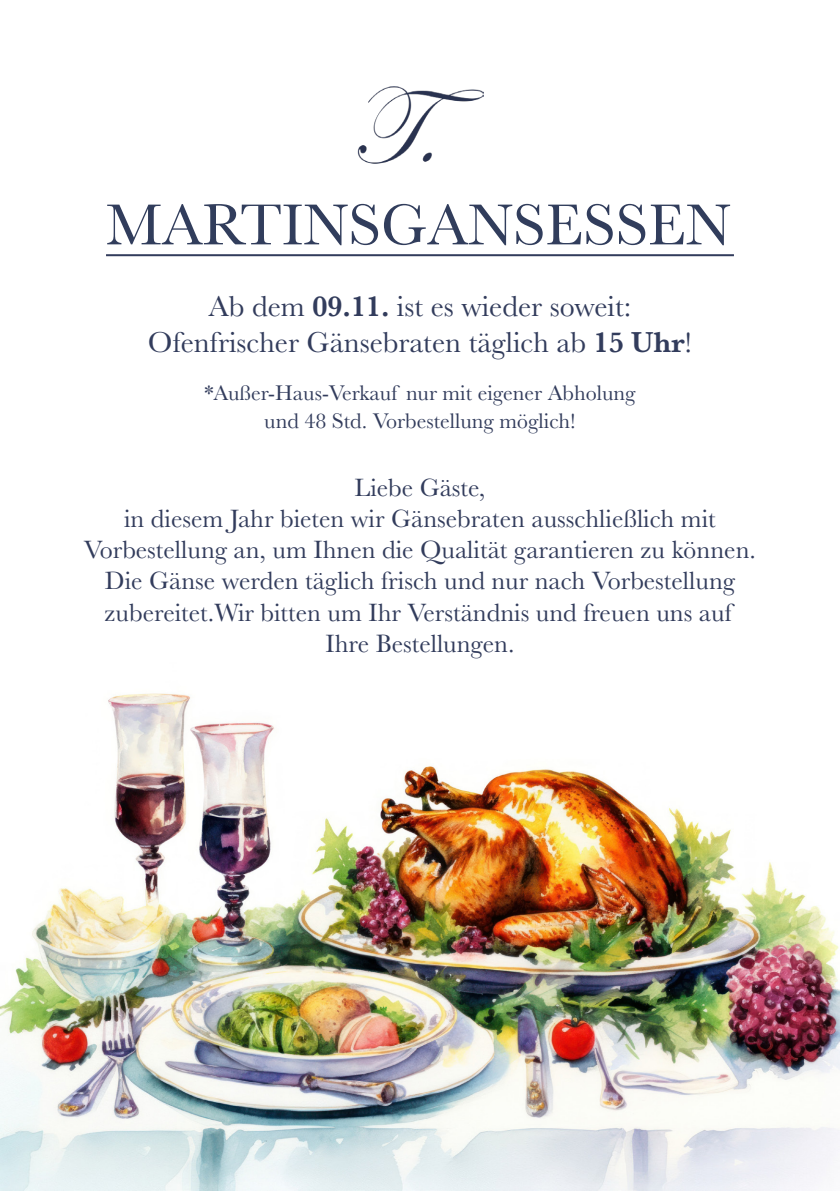
<style>
.page{position:relative;width:840px;height:1191px;background:#fff}
.page>*{position:absolute;margin:0;border:0;box-sizing:border-box;transform-origin:0 0}
.t1{font:60px "Baskerville";color:#313d5c}
.t2{font:30px "Baskerville";color:#323c5c}
.t3{font:26px "Baskerville";color:#323c5c}
.t4{font:22px "Baskerville";color:#323c5c}
.s1{font-weight:600}
</style>
<div class="page">
<img style="left:0;top:693px;width:839px;height:498px">
<hr style="left:106px;top:254px;width:627px;height:2px;background:#323c5c">
<img style="left:357px;top:87px;width:126px;height:77px">
<p class="t1" style="left:106px;top:187px;width:625px">MARTINSGANSESSEN</p>
<p class="t2" style="left:208px;top:287px;width:424px">Ab dem <span class="s1">09.11.</span> ist es wieder soweit:</p>
<p class="t2" style="left:148px;top:323px;width:545px">Ofenfrischer Gänsebraten täglich ab <span class="s1">15 Uhr</span>!</p>
<p class="t4" style="left:204px;top:378px;width:432px">*Außer-Haus-Verkauf nur mit eigener Abholung</p>
<p class="t4" style="left:264px;top:407px;width:313px">und 48 Std. Vorbestellung möglich!</p>
<p class="t3" style="left:354px;top:470px;width:132px">Liebe Gäste,</p>
<p class="t3" style="left:124px;top:502px;width:593px">in diesem Jahr bieten wir Gänsebraten ausschließlich mit</p>
<p class="t3" style="left:84px;top:533px;width:673px">Vorbestellung an, um Ihnen die Qualität garantieren zu können.</p>
<p class="t3" style="left:105px;top:564px;width:631px">Die Gänse werden täglich frisch und nur nach Vorbestellung</p>
<p class="t3" style="left:104px;top:595px;width:628px">zubereitet.Wir bitten um Ihr Verständnis und freuen uns auf</p>
<p class="t3" style="left:325px;top:626px;width:190px">Ihre Bestellungen.</p>
</div>
